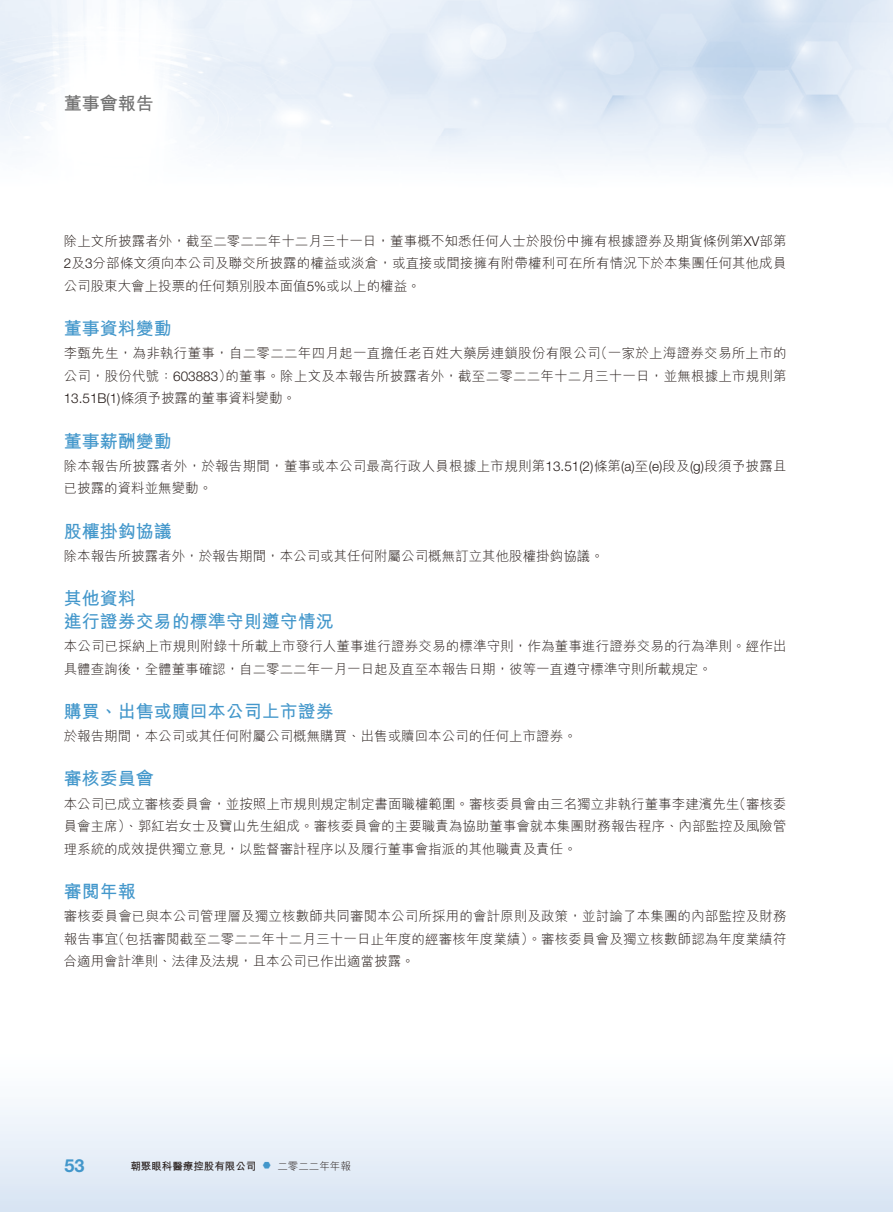
<style>
.page{position:relative;width:893px;height:1212px;background:#fff}
.page>*{position:absolute;margin:0;border:0;box-sizing:border-box;transform-origin:0 0}
.t1{font:18px/22.5px "M Hei HK Bold E Ten B5 H";color:#4397cb}
.t2{font:18px "M Hei HK Bold E Ten B5 H";color:#717171}
.t3{font:700 18px "Helvetica Neue LT Std";color:#4397cb}
.t4{font:13.5px/22.5px "M Hei HK Light E Ten B5 H";color:#231916;text-align:justify}
.t5{font:13.5px/22.5px "M Hei HK Light E Ten B5 H";letter-spacing:.02em;color:#231916}
.t6{font:10.5px "M Hei HK Bold E Ten B5 H";color:#231916}
.t7{font:10.5px "M Hei HK Light E Ten B5 H";color:#231916}
.s1{font-family:"Helvetica Neue LT Std";font-weight:300}
</style>
<div class="page">
<div style="left:0;top:1048px;width:893px;height:164px;background:linear-gradient(to bottom,#fff,#d9e5f3)"></div>
<svg style="left:263px;top:1162px;width:8px;height:7px"></svg>
<h1 class="t2" style="left:64px;top:96px;width:92px">董事會報告</h1>
<p class="t4" style="left:64px;top:231px;width:724px">除上文所披露者外，截至二零二二年十二月三十一日，董事概不知悉任何人士於股份中擁有根據證券及期貨條例第<span class="s1">XV</span>部第<span class="s1">2</span>及<span class="s1">3</span>分部條文須向本公司及聯交所披露的權益或淡倉，或直接或間接擁有附帶權利可在所有情況下於本集團任何其他成員公司股東大會上投票的任何類別股本面值<span class="s1">5%</span>或以上的權益。</p>
<h1 class="t1" style="left:64px;top:320px;width:110px">董事資料變動</h1>
<p class="t4" style="left:64px;top:344px;width:724px">李甄先生，為非執行董事，自二零二二年四月起一直擔任老百姓大藥房連鎖股份有限公司（一家於上海證券交易所上市的公司，股份代號：<span class="s1">603883</span>）的董事。除上文及本報告所披露者外，截至二零二二年十二月三十一日，並無根據上市規則第<span class="s1">13.51B(1)</span>條須予披露的董事資料變動。</p>
<h1 class="t1" style="left:64px;top:432px;width:110px">董事薪酬變動</h1>
<p class="t5" style="left:64px;top:456px;width:724px">除本報告所披露者外，於報告期間，董事或本公司最高行政人員根據上市規則第<span class="s1">13.51(2)</span>條第<span class="s1">(a)</span>至<span class="s1">(e)</span>段及<span class="s1">(g)</span>段須予披露且已披露的資料並無變動。</p>
<h1 class="t1" style="left:64px;top:522px;width:110px">股權掛鈎協議</h1>
<p class="t4" style="left:64px;top:546px;width:542px">除本報告所披露者外，於報告期間，本公司或其任何附屬公司概無訂立其他股權掛鈎協議。</p>
<h1 class="t1" style="left:64px;top:590px;width:272px">其他資料<br>進行證券交易的標準守則遵守情況</h1>
<p class="t4" style="left:64px;top:636px;width:724px">本公司已採納上市規則附錄十所載上市發行人董事進行證券交易的標準守則，作為董事進行證券交易的行為準則。經作出具體查詢後，全體董事確認，自二零二二年一月一日起及直至本報告日期，彼等一直遵守標準守則所載規定。</p>
<h1 class="t1" style="left:64px;top:702px;width:272px">購買、出售或贖回本公司上市證券</h1>
<p class="t4" style="left:64px;top:726px;width:515px">於報告期間，本公司或其任何附屬公司概無購買、出售或贖回本公司的任何上市證券。</p>
<h1 class="t1" style="left:64px;top:770px;width:92px">審核委員會</h1>
<p class="t4" style="left:64px;top:794px;width:724px">本公司已成立審核委員會，並按照上市規則規定制定書面職權範圍。審核委員會由三名獨立非執行董事李建濱先生（審核委員會主席）、郭紅岩女士及寶山先生組成。審核委員會的主要職責為協助董事會就本集團財務報告程序、內部監控及風險管理系統的成效提供獨立意見，以監督審計程序以及履行董事會指派的其他職責及責任。</p>
<h1 class="t1" style="left:64px;top:882px;width:74px">審閱年報</h1>
<p class="t4" style="left:64px;top:906px;width:724px">審核委員會已與本公司管理層及獨立核數師共同審閱本公司所採用的會計原則及政策，並討論了本集團的內部監控及財務報告事宜（包括審閱截至二零二二年十二月三十一日止年度的經審核年度業績）。審核委員會及獨立核數師認為年度業績符合適用會計準則、法律及法規，且本公司已作出適當披露。</p>
<h1 class="t3" style="left:64px;top:1159px;width:22px">53</h1>
<p class="t6" style="left:130px;top:1162px;width:128px">朝聚眼科醫療控股有限公司</p>
<p class="t7" style="left:277px;top:1162px;width:75px">二零二二年年報</p>
</div>
